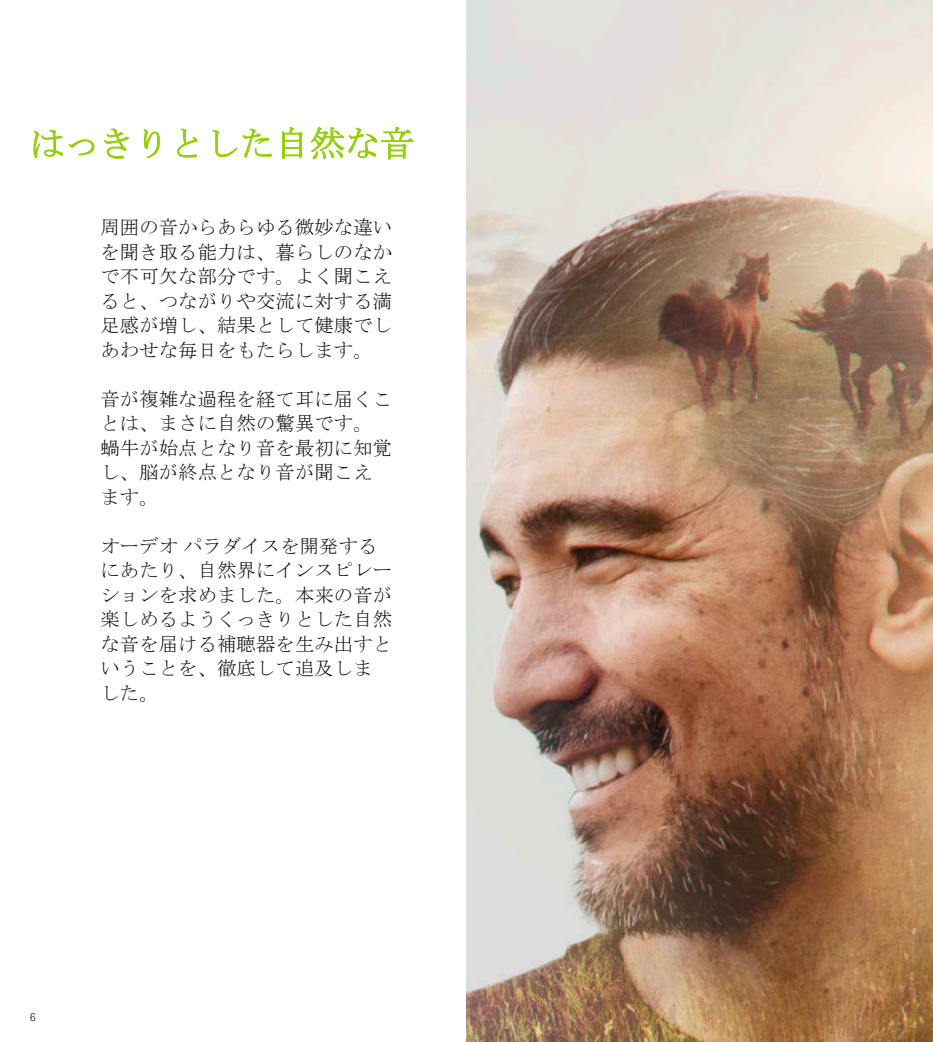
<style>
.page{position:relative;width:933px;height:1042px;background:#fff}
.page>*{position:absolute;margin:0;border:0;box-sizing:border-box;transform-origin:0 0}
.t1{font:35px "MS Mincho";color:#93cd05}
.t2{font:19.25px/24.5px "MS Mincho";letter-spacing:.01em;color:#0f1110}
.t3{font:300 12.25px "Rotis Sans Serif Pro";color:#0f1110}
</style>
<div class="page">
<svg style="left:34px;top:129px;width:29px;height:29px"></svg>
<svg style="left:69px;top:139px;width:26px;height:17px"></svg>
<svg style="left:104px;top:128px;width:25px;height:31px"></svg>
<svg style="left:143px;top:129px;width:17px;height:30px"></svg>
<svg style="left:177px;top:128px;width:21px;height:30px"></svg>
<svg style="left:213px;top:128px;width:59px;height:30px"></svg>
<svg style="left:282px;top:126px;width:20px;height:33px"></svg>
<svg style="left:311px;top:126px;width:102px;height:34px"></svg>
<img style="left:466px;top:0;width:467px;height:1042px">
<h1 class="t1" style="left:30px;top:126px;width:386px">はっきりとした自然な音</h1>
<p class="t2" style="left:100px;top:215px;width:293px;text-align:justify">周囲の音からあらゆる微妙な違いを聞き取る能力は、暮らしのなかで不可欠な部分です。よく聞こえると、つながりや交流に対する満足感が増し、結果として健康でしあわせな毎日をもたらします。</p>
<p class="t2" style="left:100px;top:386px;width:293px">音が複雑な過程を経て耳に届くことは、まさに自然の驚異です。蝸牛が始点となり音を最初に知覚し、脳が終点となり音が聞こえます。</p>
<p class="t2" style="left:100px;top:533px;width:293px">オーデオパラダイスを開発するにあたり、自然界にインスピレーションを求めました。本来の音が楽しめるようくっきりとした自然な音を届ける補聴器を生み出すということを、徹底して追及しました。</p>
<p class="t3" style="left:30px;top:1011px;width:7px">6</p>
</div>
